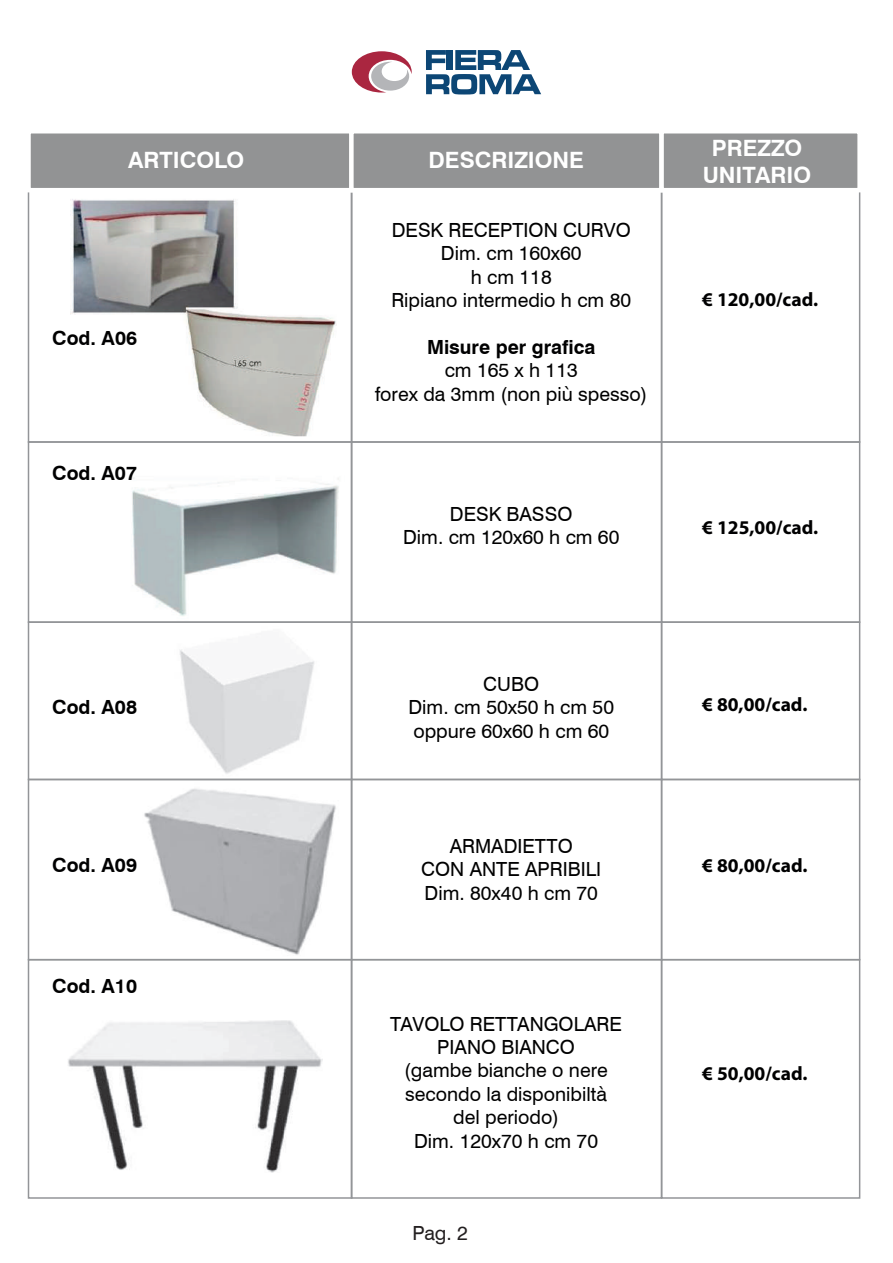
<style>
.page{position:relative;width:893px;height:1263px;background:#fff}
.page>*{position:absolute;margin:0;border:0;box-sizing:border-box;transform-origin:0 0}
.t1{font:700 22.5px/27px "Swiss 721 BT";color:#fff;text-align:center}
.t2{font:19.5px/23.4px "Swiss 721 BT";color:#000001;text-align:center}
.t3{font:700 19.5px "Myriad Pro";color:#000001}
.t4{font:700 19.5px "Swiss 721 BT";color:#000001}
.t5{font:19.5px "Swiss 721 BT";color:#231f20}
</style>
<div class="page">
<img style="left:144px;top:788px;width:192px;height:167px">
<img style="left:180px;top:649px;width:134px;height:125px">
<img style="left:132px;top:478px;width:207px;height:138px">
<img style="left:71px;top:199px;width:266px;height:237px">
<svg style="left:352px;top:51px;width:60px;height:42px"></svg>
<svg style="left:426px;top:50px;width:115px;height:45px"></svg>
<div style="left:661px;top:189px;width:199px;height:254px;border:2px solid #939598"></div>
<div style="left:26px;top:129px;width:328px;height:63px;background:#929394;border:4px solid #fff"></div>
<div style="left:349px;top:129px;width:315px;height:63px;background:#929394;border:4px solid #fff"></div>
<div style="left:659px;top:129px;width:203px;height:63px;background:#929394;border:4px solid #fff"></div>
<div style="left:28px;top:441px;width:324px;height:182px;border:2px solid #939598"></div>
<div style="left:351px;top:441px;width:311px;height:182px;border:2px solid #939598"></div>
<div style="left:661px;top:441px;width:199px;height:182px;border:2px solid #939598"></div>
<div style="left:28px;top:621px;width:324px;height:159px;border:2px solid #939598"></div>
<div style="left:351px;top:621px;width:311px;height:159px;border:2px solid #939598"></div>
<div style="left:661px;top:621px;width:199px;height:159px;border:2px solid #939598"></div>
<div style="left:28px;top:779px;width:324px;height:181px;border:2px solid #939598"></div>
<div style="left:351px;top:779px;width:311px;height:181px;border:2px solid #939598"></div>
<div style="left:661px;top:779px;width:199px;height:181px;border:2px solid #939598"></div>
<div style="left:28px;top:959px;width:324px;height:240px;border:2px solid #939598"></div>
<div style="left:351px;top:959px;width:311px;height:240px;border:2px solid #939598"></div>
<div style="left:661px;top:959px;width:199px;height:240px;border:2px solid #939598"></div>
<img style="left:68px;top:1020px;width:254px;height:152px">
<p class="t1" style="left:128px;top:146px;width:118px">ARTICOLO</p>
<p class="t1" style="left:429px;top:146px;width:157px">DESCRIZIONE</p>
<p class="t1" style="left:703px;top:134px;width:110px">PREZZO<br>UNITARIO</p>
<p class="t4" style="left:52px;top:326px;width:86px">Cod. A06</p>
<p class="t4" style="left:52px;top:461px;width:86px">Cod. A07</p>
<p class="t2" style="left:391px;top:218px;width:241px">DESK RECEPTION CURVO<br>Dim. cm 160x60<br>h cm 118<br>Ripiano intermedio h cm 80</p>
<p class="t4" style="left:427px;top:335px;width:170px">Misure per grafica</p>
<p class="t2" style="left:375px;top:359px;width:274px">cm 165 x h 113<br>forex da 3mm (non più spesso)</p>
<p class="t2" style="left:403px;top:502px;width:218px">DESK BASSO<br>Dim. cm 120x60 h cm 60</p>
<p class="t3" style="left:702px;top:286px;width:118px">€ 120,00/cad.</p>
<p class="t3" style="left:702px;top:515px;width:118px">€ 125,00/cad.</p>
<p class="t2" style="left:408px;top:672px;width:207px">CUBO<br>Dim. cm 50x50 h cm 50 oppure 60x60 h cm 60</p>
<p class="t4" style="left:52px;top:696px;width:86px">Cod. A08</p>
<p class="t3" style="left:702px;top:692px;width:107px">€ 80,00/cad.</p>
<p class="t4" style="left:52px;top:853px;width:86px">Cod. A09</p>
<p class="t4" style="left:52px;top:974px;width:86px">Cod. A10</p>
<p class="t2" style="left:421px;top:834px;width:181px">ARMADIETTO<br>CON ANTE APRIBILI<br>Dim. 80x40 h cm 70</p>
<p class="t2" style="left:390px;top:1012px;width:233px">TAVOLO RETTANGOLARE<br>PIANO BIANCO<br>(gambe bianche o nere secondo la disponibiltà del periodo)<br>Dim. 120x70 h cm 70</p>
<p class="t5" style="left:413px;top:1221px;width:57px">Pag. 2</p>
<p class="t3" style="left:702px;top:852px;width:107px">€ 80,00/cad.</p>
<p class="t3" style="left:702px;top:1061px;width:107px">€ 50,00/cad.</p>
</div>
